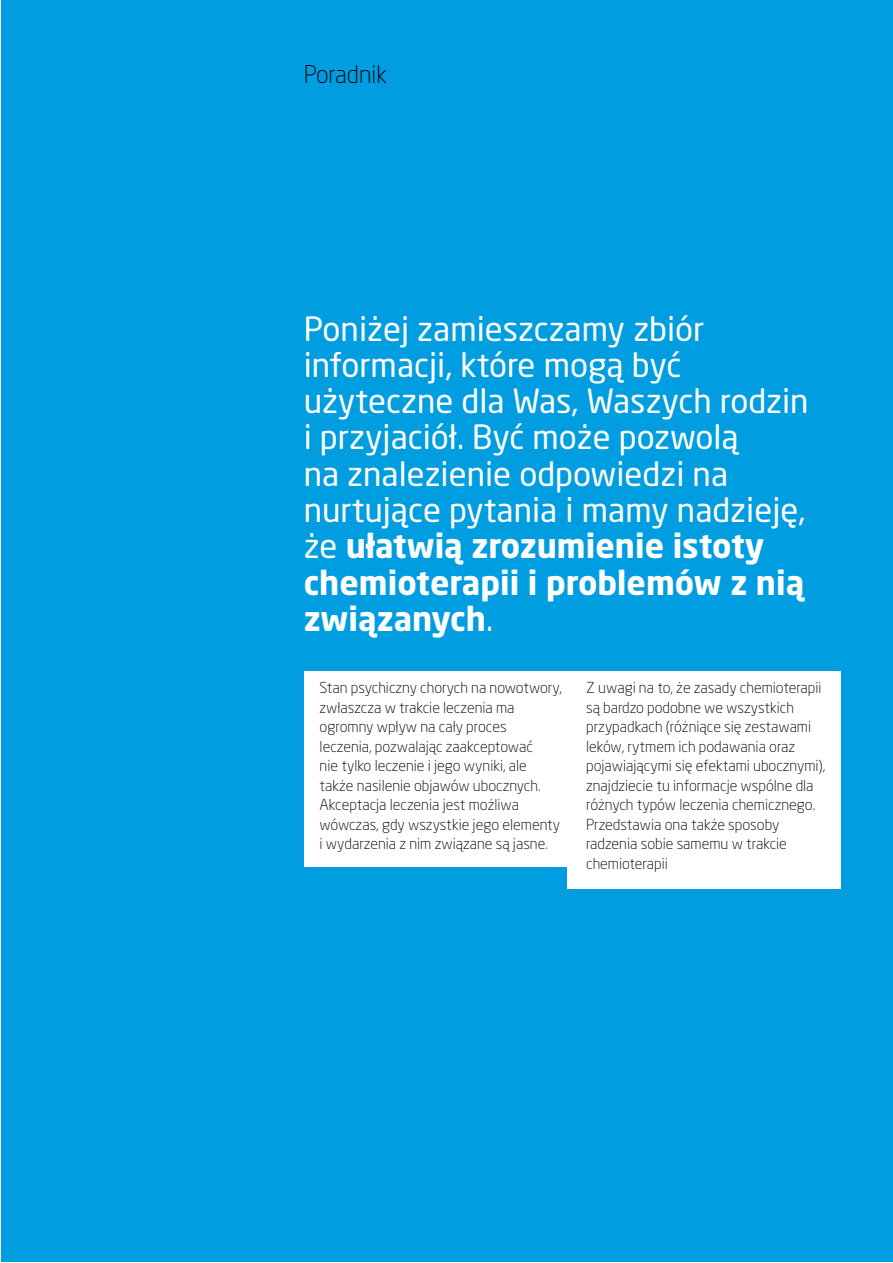
<style>
.page{position:relative;width:893px;height:1263px;background:#fff}
.page>*{position:absolute;margin:0;border:0;box-sizing:border-box;transform-origin:0 0}
.t1{font:33px/36.3px "Neo Sans Pl";color:#fff}
.t2{font:300 24px "Neo Sans Pl";color:#000}
.t3{font:300 15px/19.5px "Neo Sans Pl";color:#000}
.s1{font-weight:700}
</style>
<div class="page">
<div style="left:1px;top:1px;width:891px;height:1261px;background:#009ee0"></div>
<div style="left:304px;top:671px;width:273px;height:196px;background:#fff"></div>
<div style="left:567px;top:671px;width:273px;height:218px;background:#fff"></div>
<h2 class="t2" style="left:304px;top:60px;width:85px">Poradnik</h2>
<p class="t1" style="left:304px;top:310px;width:506px">Poniżej zamieszczamy zbiór informacji, które mogą być użyteczne dla Was, Waszych rodzin i przyjaciół. Być może pozwolą<br>na znalezienie odpowiedzi na nurtujące pytania i mamy nadzieję, że <span class="s1">ułatwią zrozumienie istoty chemioterapii i problemów z nią związanych</span>.</p>
<p class="t3" style="left:320px;top:678px;width:244px">Stan psychiczny chorych na nowotwory, zwłaszcza w trakcie leczenia ma ogromny wpływ na cały proces leczenia, pozwalając zaakceptować<br>nie tylko leczenie i jego wyniki, ale także nasilenie objawów ubocznych.<br>Akceptacja leczenia jest możliwa wówczas, gdy wszystkie jego elementy i wydarzenia z nim związane są jasne.</p>
<p class="t3" style="left:586px;top:678px;width:241px">Z uwagi na to, że zasady chemioterapii są bardzo podobne we wszystkich przypadkach (różniące się zestawami leków, rytmem ich podawania oraz pojawiającymi się efektami ubocznymi), znajdziecie tu informacje wspólne dla różnych typów leczenia chemicznego.<br>Przedstawia ona także sposoby radzenia sobie samemu w trakcie chemioterapii</p>
</div>
